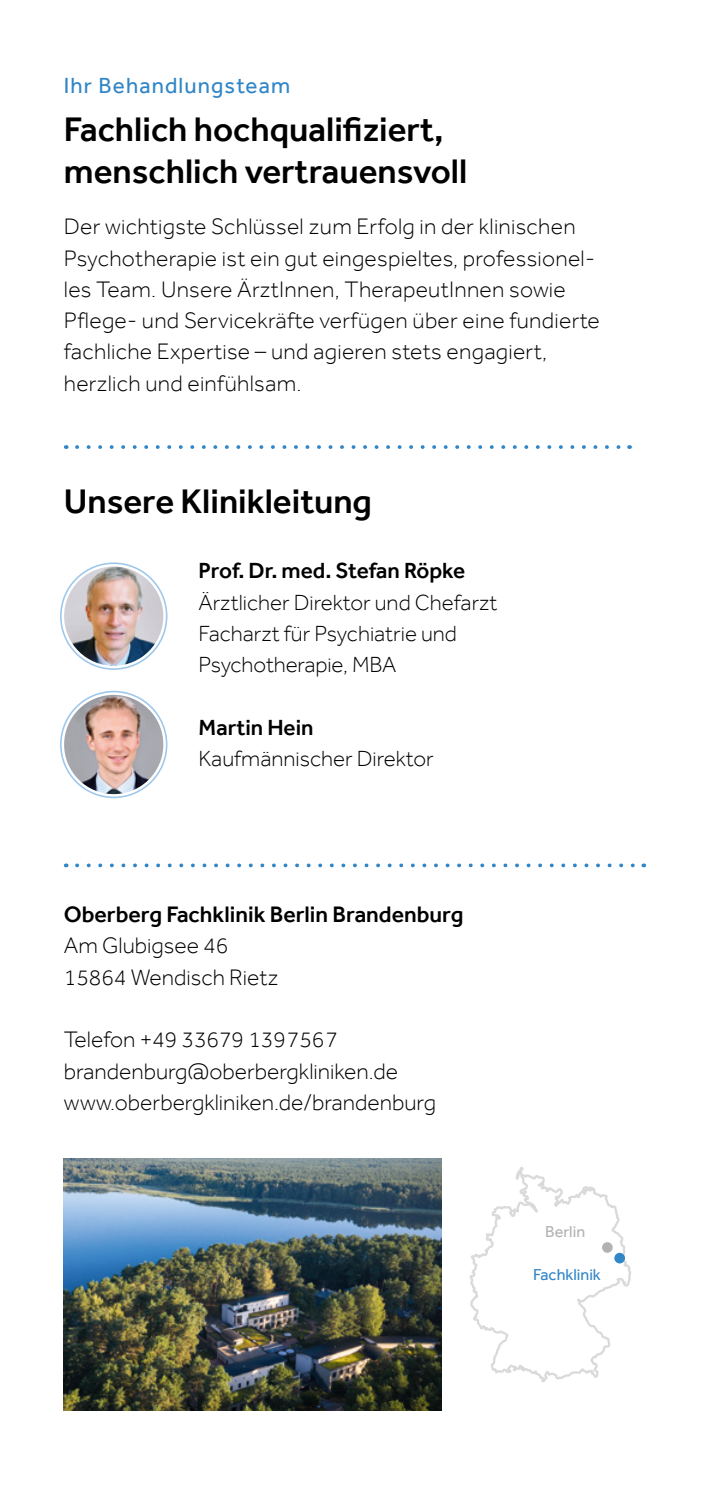
<style>
.page{position:relative;width:709px;height:1489px;background:#fff}
.page>*{position:absolute;margin:0;border:0;box-sizing:border-box;transform-origin:0 0}
.t1{font:500 35px/42.5px "Effra";color:#000}
.t2{font:300 23px/31.2px "Effra";letter-spacing:.01em;color:#000}
.t3{font:500 23px "Effra";color:#000}
.t4{font:300 22.5px/31.2px "Effra";color:#000}
.t5{font:500 22.5px "Effra";color:#000}
.t6{font:22.5px "Effra";letter-spacing:.05em;color:#3186c7}
.t7{font:16.25px "Effra";color:#3186c7}
.t8{font:16.25px "Effra";color:#b1b2b3}
</style>
<div class="page">
<img style="left:64px;top:1158px;width:378px;height:252px">
<svg style="left:469px;top:1167px;width:162px;height:216px"></svg>
<div style="left:614px;top:1252px;width:11px;height:11px;background:#3186c7;border-radius:50%"></div>
<div style="left:602px;top:1242px;width:10px;height:10px;background:#b1b2b3;border-radius:50%"></div>
<svg style="left:77px;top:863px;width:558px;height:4px"></svg>
<svg style="left:77px;top:445px;width:544px;height:4px"></svg>
<div style="left:60px;top:562px;width:107px;height:108px;border:2px solid #9dc7eb;border-radius:50%"></div>
<img style="left:64px;top:566px;width:99px;height:99px;border-radius:50px">
<div style="left:60px;top:690px;width:107px;height:108px;border:2px solid #9dc7eb;border-radius:50%"></div>
<img style="left:64px;top:694px;width:99px;height:100px;border-radius:50px">
<p class="t6" style="left:64px;top:72px;width:228px">Ihr Behandlungsteam</p>
<h1 class="t1" style="left:64px;top:107px;width:405px">Fachlich hochqualifiziert, menschlich vertrauensvoll</h1>
<p class="t2" style="left:64px;top:211px;width:537px">Der wichtigste Schlüssel zum Erfolg in der klinischen Psychotherapie ist ein gut eingespieltes, professionel&shy;les Team. Unsere ÄrztInnen, TherapeutInnen sowie Pflege- und Servicekräfte verfügen über eine fundierte fachliche Expertise – und agieren stets engagiert, herzlich und einfühlsam.</p>
<h1 class="t1" style="left:64px;top:479px;width:310px">Unsere Klinikleitung</h1>
<p class="t5" style="left:199px;top:557px;width:268px">Prof. Dr. med. Stefan Röpke</p>
<p class="t4" style="left:199px;top:586px;width:300px">Ärztlicher Direktor und Chefarzt<br>Facharzt für Psychiatrie und<br>Psychotherapie, MBA</p>
<p class="t5" style="left:199px;top:713px;width:116px">Martin Hein</p>
<p class="t4" style="left:199px;top:742px;width:236px">Kaufmännischer Direktor</p>
<p class="t3" style="left:64px;top:900px;width:401px">Oberberg Fachklinik Berlin Brandenburg</p>
<p class="t2" style="left:64px;top:929px;width:216px">Am Glubigsee 46<br>15864 Wendisch Rietz</p>
<p class="t2" style="left:64px;top:1023px;width:373px">Telefon +49 33679 1397567 brandenburg@oberbergkliniken.de www.oberbergkliniken.de/brandenburg</p>
<p class="t8" style="left:545px;top:1221px;width:42px">Berlin</p>
<p class="t7" style="left:533px;top:1264px;width:69px">Fachklinik</p>
</div>
